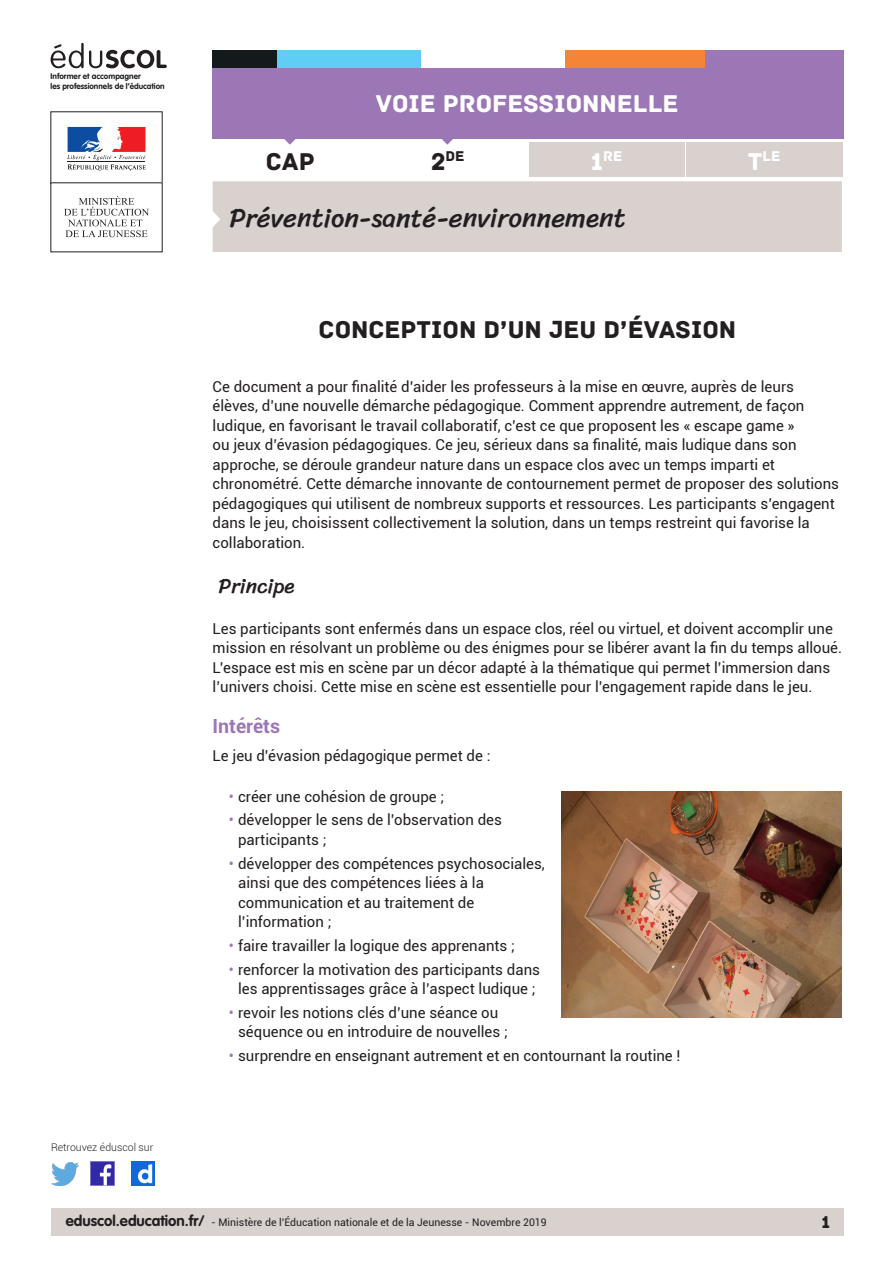
<style>
.page{position:relative;width:893px;height:1263px;background:#fff}
.page>*{position:absolute;margin:0;border:0;box-sizing:border-box;transform-origin:0 0}
.t1{font:27px "Sriracha";color:#231f20}
._01_titre_doc{font:25.5px "Archive";color:#231f20}
.t2{font:25.5px "Archive";color:#fff}
._02_titre_1{font:21px "Sriracha";color:#231f20}
._03_titre_2{font:700 19.5px "Roboto";color:#9b77b5}
.t3{font:18px "Archive";color:#231f20}
.Texte_courant{font:15px/19.5px "Roboto";color:#231f20}
.t4{font:14.85px "Archive";color:#fff}
.t5{font:14.85px "Archive";color:#231f20}
.t6{font:10.5px "Roboto";color:#231f20}
.t7{font:300 10.5px "Roboto";color:#231f20}
.t8{font:700 8.1px/9.8px "VAG Rounded Std";color:#231f20}
.s1{font-size:25.5px}
.s2{color:#9b77b5}
.s3{font-family:"VAG Rounded Std";font-weight:700;font-size:15px}
</style>
<div class="page">
<div style="left:51px;top:1209px;width:792px;height:27px;background:#d8d1ce"></div>
<img style="left:91px;top:1162px;width:23px;height:23px">
<img style="left:51px;top:1163px;width:28px;height:22px">
<img style="left:132px;top:1162px;width:22px;height:23px">
<div style="left:529px;top:143px;width:155px;height:34px;background:#d8d1ce"></div>
<div style="left:686px;top:143px;width:157px;height:34px;background:#d8d1ce"></div>
<svg style="left:429px;top:138px;width:41px;height:7px"></svg>
<svg style="left:272px;top:138px;width:41px;height:7px"></svg>
<div style="left:213px;top:68px;width:630px;height:70px;background:#9b77b5"></div>
<div style="left:212px;top:181px;width:630px;height:71px;background:#d8d1ce"></div>
<div style="left:277px;top:50px;width:143px;height:18px;background:#5fcdf5"></div>
<div style="left:213px;top:50px;width:64px;height:18px;background:#141a1c"></div>
<div style="left:704px;top:50px;width:139px;height:18px;background:#9b77b5"></div>
<div style="left:565px;top:50px;width:140px;height:18px;background:#f48437"></div>
<svg style="left:67px;top:127px;width:79px;height:44px"></svg>
<hr style="left:67px;top:161px;width:78px;height:1px;background:#231f20">
<svg style="left:64px;top:196px;width:85px;height:41px"></svg>
<svg style="left:51px;top:43px;width:116px;height:25px"></svg>
<img style="left:562px;top:792px;width:280px;height:226px">
<p class="t8" style="left:51px;top:71px;width:116px">Informer et accompagner<br>les professionnels de l’éducation</p>
<p class="t7" style="left:51px;top:1140px;width:104px">Retrouvez éduscol sur</p>
<h2 class="_01_titre_doc" style="left:266px;top:146px;width:50px">CAP</h2>
<h2 class="t2" style="left:376px;top:88px;width:304px">VOIE PROFESSIONNELLE</h2>
<p class="t5" style="left:431px;top:148px;width:35px"><span class="s1">2</span>DE</p>
<p class="t4" style="left:591px;top:148px;width:33px"><span class="s1">1</span>RE</p>
<p class="t4" style="left:748px;top:148px;width:34px"><span class="s1">T</span>LE</p>
<h1 class="t1" style="left:229px;top:202px;width:398px">Prévention-santé-environnement</h1>
<p class="_01_titre_doc" style="left:319px;top:315px;width:419px">CONCEPTION D’UN JEU D’ÉVASION</p>
<p class="Texte_courant" style="left:213px;top:376px;width:628px">Ce document a pour finalité d’aider les professeurs à la mise en œuvre, auprès de leurs élèves, d’une nouvelle démarche pédagogique. Comment apprendre autrement, de façon ludique, en favorisant le travail collaboratif, c’est ce que proposent les « escape game »<br>ou jeux d’évasion pédagogiques. Ce jeu, sérieux dans sa finalité, mais ludique dans son approche, se déroule grandeur nature dans un espace clos avec un temps imparti et chronométré. Cette démarche innovante de contournement permet de proposer des solutions pédagogiques qui utilisent de nombreux supports et ressources. Les participants s’engagent dans le jeu, choisissent collectivement la solution, dans un temps restreint qui favorise la collaboration.</p>
<p class="_02_titre_1" style="left:219px;top:574px;width:77px">Principe</p>
<p class="Texte_courant" style="left:213px;top:618px;width:631px">Les participants sont enfermés dans un espace clos, réel ou virtuel, et doivent accomplir une mission en résolvant un problème ou des énigmes pour se libérer avant la fin du temps alloué.<br>L’espace est mis en scène par un décor adapté à la thématique qui permet l’immersion dans l’univers choisi. Cette mise en scène est essentielle pour l’engagement rapide dans le jeu.</p>
<p class="_03_titre_2" style="left:213px;top:712px;width:69px">Intérêts</p>
<p class="Texte_courant" style="left:213px;top:745px;width:279px">Le jeu d’évasion pédagogique permet de :</p>
<p class="Texte_courant" style="left:229px;top:786px;width:217px"><span class="s2">•</span> créer une cohésion de groupe ;</p>
<p class="Texte_courant" style="left:238px;top:810px;width:265px;text-indent:-9px"><span class="s2">•</span> développer le sens de l’observation des participants ;</p>
<p class="Texte_courant" style="left:238px;top:853px;width:308px;text-indent:-9px"><span class="s2">•</span> développer des compétences psychosociales, ainsi que des compétences liées à la communication et au traitement de l’information ;</p>
<p class="Texte_courant" style="left:229px;top:935px;width:288px"><span class="s2">•</span> faire travailler la logique des apprenants ;</p>
<p class="Texte_courant" style="left:229px;top:959px;width:313px;text-align:center"><span class="s2">•</span> renforcer la motivation des participants dans les apprentissages grâce à l’aspect ludique ;</p>
<p class="Texte_courant" style="left:238px;top:1002px;width:271px;text-indent:-9px"><span class="s2">•</span> revoir les notions clés d’une séance ou séquence ou en introduire de nouvelles ;</p>
<p class="Texte_courant" style="left:229px;top:1045px;width:453px"><span class="s2">•</span> surprendre en enseignant autrement et en contournant la routine !</p>
<p class="t6" style="left:66px;top:1215px;width:482px"><span class="s3">eduscol.education.fr/</span> - Ministère de l’Éducation nationale et de la Jeunesse - Novembre 2019</p>
<p class="t3" style="left:821px;top:1211px;width:10px">1</p>
</div>
